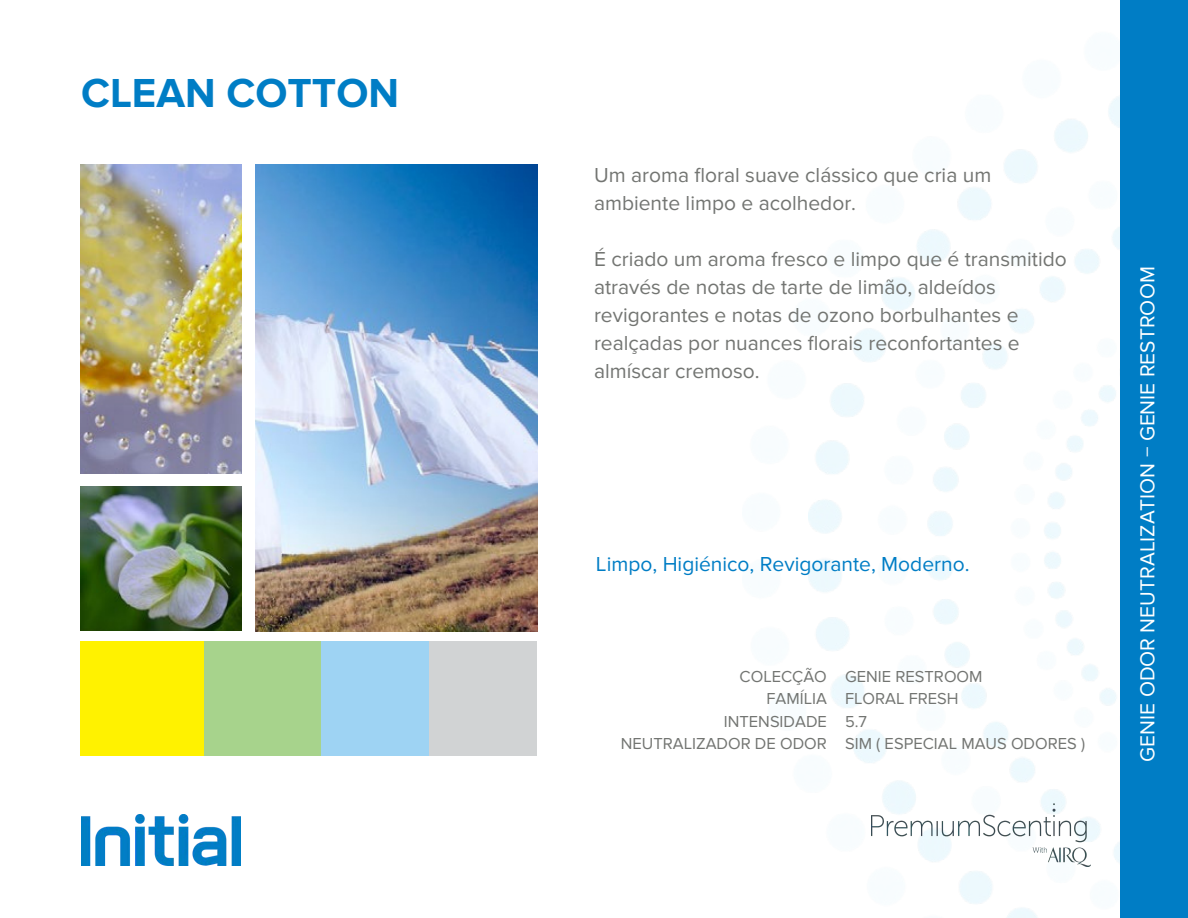
<style>
.page{position:relative;width:1188px;height:918px;background:#fff}
.page>*{position:absolute;margin:0;border:0;box-sizing:border-box;transform-origin:0 0}
.t1{font:700 42px "Proxima Nova";color:#007dc5}
.t2{font:21px/28.2px "Proxima Nova";color:#737572}
.t3{font:21px "Proxima Nova";color:#fff}
.t4{font:21px "Proxima Nova";color:#007dc5}
.t5{font:16.5px/22.5px "Proxima Nova";color:#737572;text-align:right}
</style>
<div class="page">
<img style="left:809px;top:96px;width:311px;height:822px">
<div style="left:1120px;top:0;width:68px;height:918px;background:#007dc5"></div>
<img style="left:80px;top:164px;width:161px;height:310px">
<img style="left:80px;top:487px;width:161px;height:144px">
<img style="left:256px;top:164px;width:282px;height:467px">
<div style="left:80px;top:641px;width:125px;height:115px;background:#fff200"></div>
<div style="left:428px;top:641px;width:108px;height:115px;background:#d1d3d4"></div>
<div style="left:320px;top:641px;width:108px;height:115px;background:#9ed3f3"></div>
<div style="left:205px;top:641px;width:115px;height:115px;background:#a7d38c"></div>
<img style="left:81px;top:814px;width:160px;height:51px">
<img style="left:871px;top:790px;width:220px;height:76px">
<h1 class="t1" style="left:81px;top:74px;width:319px">CLEAN COTTON</h1>
<p class="t2" style="left:594px;top:161px;width:399px">Um aroma floral suave clássico que cria um ambiente limpo e acolhedor.</p>
<p class="t2" style="left:594px;top:246px;width:474px">É criado um aroma fresco e limpo que é transmitido através de notas de tarte de limão, aldeídos revigorantes e notas de ozono borbulhantes e realçadas por nuances florais reconfortantes e almíscar cremoso.</p>
<p class="t4" style="left:596px;top:554px;width:375px">Limpo, Higiénico, Revigorante, Moderno.</p>
<p class="t5" style="left:621px;top:666px;width:208px">COLECÇÃO<br>FAMÍLIA<br>INTENSIDADE<br>NEUTRALIZADOR DE ODOR</p>
<p class="t5" style="left:845px;top:666px;width:242px;text-align:left">GENIE RESTROOM<br>FLORAL FRESH<br>5.7<br>SIM ( ESPECIAL MAUS ODORES )</p>
<p class="t3" style="left:1138px;top:762px;width:497px;rotate:-90deg">GENIE ODOR NEUTRALIZATION − GENIE RESTROOM</p>
</div>
